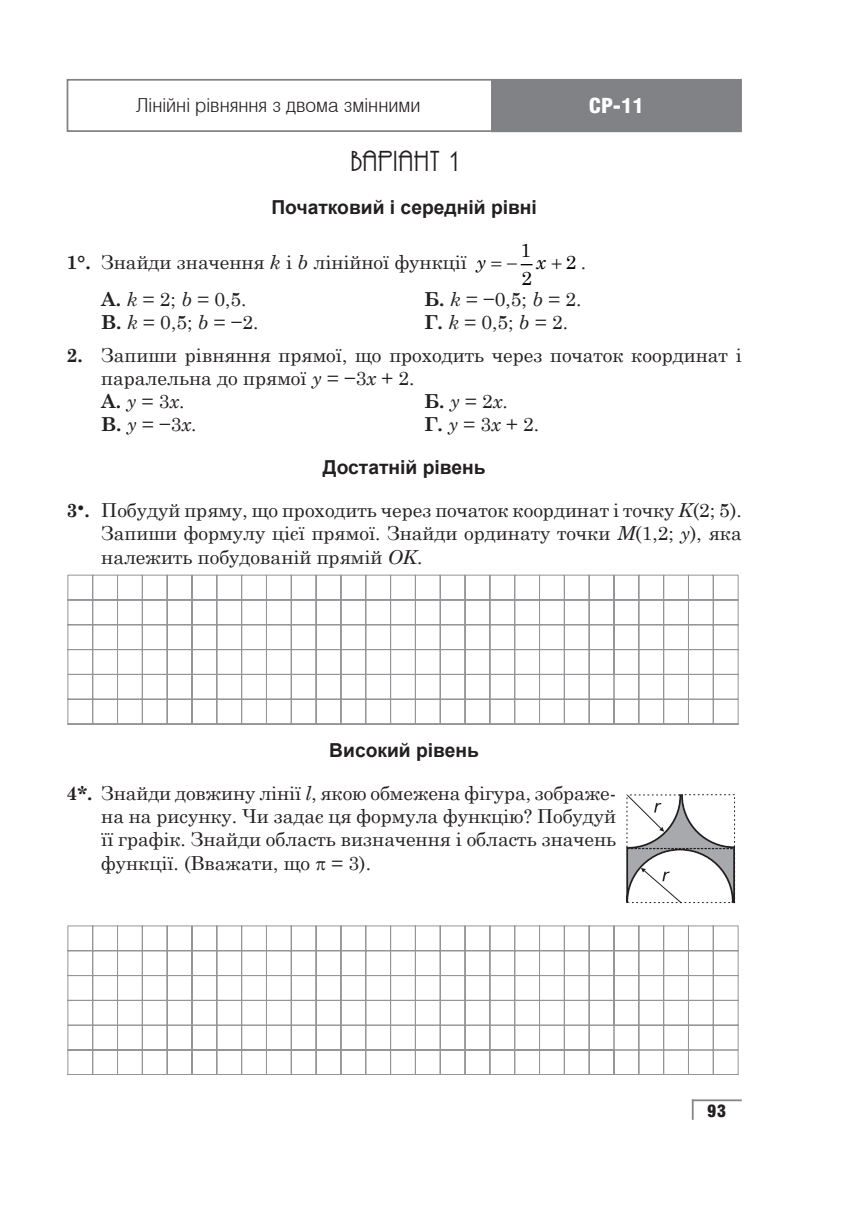
<style>
.page{position:relative;width:853px;height:1230px;background:#fff}
.page>*{position:absolute;margin:0;border:0;box-sizing:border-box;transform-origin:0 0}
.Варіант{font:700 28px "Repriza";color:#231f20}
.t1{font:900 21px "Hebar Cond";color:#fff}
.Завдання{font:19.25px/23.1px "Century Schoolbook";color:#231f20;text-align:justify}
.Завдання__відповіді{font:19.25px "Century Schoolbook";color:#231f20}
.Рівень{font:700 19.25px "Arial";color:#231f20}
.Колонтитул__параграф{font:300 19.25px "Hebar";color:#231f20}
.t2{font:19.25px/27.3px "Century Schoolbook";color:#000}
.t3{font:italic 19.25px "Century Schoolbook";color:#000}
.t4{font:900 17.5px "Hebar Cond";color:#231f20}
.s1{font-weight:700}
.s2{font-style:italic}
.s3{color:#231f20}
</style>
<div class="page">
<hr style="left:691px;top:1099px;width:50px;height:2px;background:#808285">
<hr style="left:691px;top:1099px;width:2px;height:20px;background:#808285">
<div style="left:67px;top:79px;width:674px;height:53px;border:2px solid #808285"></div>
<div style="left:491px;top:79px;width:250px;height:53px;background:#808285"></div>
<svg style="left:67px;top:574px;width:671px;height:150px"></svg>
<svg style="left:67px;top:925px;width:671px;height:149px"></svg>
<svg style="left:626px;top:794px;width:110px;height:110px"></svg>
<svg style="left:520px;top:264px;width:12px;height:1px"></svg>
<p class="Колонтитул__параграф" style="left:136px;top:96px;width:286px">Лінійні рівняння з двома змінними</p>
<p class="t1" style="left:588px;top:95px;width:56px">CР-11</p>
<p class="Варіант" style="left:351px;top:145px;width:108px">Варіант 1</p>
<p class="Рівень" style="left:271px;top:195px;width:267px">Початковий і середній рівні</p>
<p class="Завдання" style="left:67px;top:249px;width:401px"><span class="s1">1°.</span> Знайди значення <span class="s2">k</span> i <span class="s2">b</span> лінійної функції</p>
<p class="t3" style="left:476px;top:248px;width:11px">y</p>
<p class="t3" style="left:536px;top:248px;width:11px">x</p>
<p class="t2" style="left:520px;top:235px;width:13px">1<br>2</p>
<p class="t2" style="left:566px;top:247px;width:22px">2<span class="s3">.</span></p>
<p class="Завдання__відповіді" style="left:101px;top:283px;width:147px"><span class="s1">А.</span> <span class="s2">k</span> = 2; <span class="s2">b</span> = 0,5.</p>
<p class="Завдання__відповіді" style="left:424px;top:283px;width:159px"><span class="s1">Б.</span> <span class="s2">k</span> = −0,5; <span class="s2">b</span> = 2.</p>
<p class="Завдання__відповіді" style="left:101px;top:306px;width:159px"><span class="s1">В.</span> <span class="s2">k</span> = 0,5; <span class="s2">b</span> = −2.</p>
<p class="Завдання__відповіді" style="left:424px;top:306px;width:146px"><span class="s1">Г.</span> <span class="s2">k</span> = 0,5; <span class="s2">b</span> = 2.</p>
<p class="Завдання" style="left:101px;top:342px;width:641px;text-indent:-35px"><span class="s1">2.</span> Запиши рівняння прямої, що проходить через початок координат і паралельна до прямої <span class="s2">у</span> = −3<span class="s2">х</span> + 2.</p>
<p class="Завдання__відповіді" style="left:101px;top:385px;width:85px"><span class="s1">А.</span> <span class="s2">у</span> = 3<span class="s2">х</span>.</p>
<p class="Завдання__відповіді" style="left:424px;top:385px;width:85px"><span class="s1">Б.</span> <span class="s2">у</span> = 2<span class="s2">х</span>.</p>
<p class="Завдання__відповіді" style="left:101px;top:408px;width:97px"><span class="s1">В.</span> <span class="s2">у</span> = −3<span class="s2">х</span>.</p>
<p class="Завдання__відповіді" style="left:424px;top:408px;width:117px"><span class="s1">Г.</span> <span class="s2">у</span> = 3<span class="s2">х</span> + 2.</p>
<p class="Рівень" style="left:322px;top:455px;width:164px">Достатній рівень</p>
<p class="Завдання" style="left:101px;top:497px;width:641px;text-indent:-35px"><span class="s1">3</span><sup>●</sup><span class="s1">.</span> Побудуй пряму, що проходить через початок координат і точку <span class="s2">K</span>(2; 5).<br>Запиши формулу цієї прямої. Знайди ординату точки <span class="s2">М</span>(1,2; <span class="s2">у</span>), яка належить побудованій прямій <span class="s2">OK</span>.</p>
<p class="Рівень" style="left:329px;top:737px;width:151px">Високий рівень</p>
<p class="Завдання" style="left:101px;top:780px;width:516px;text-indent:-35px"><span class="s1">4*.</span> Знайди довжину лінії <span class="s2">l</span>, якою обмежена фігура, зображе&shy;на на рисунку. Чи задає ця формула функцію? Побудуй її графік. Знайди область визначення і область значень функції. (Вважати, що = 3).</p>
<p class="t4" style="left:707px;top:1101px;width:20px">93</p>
</div>
